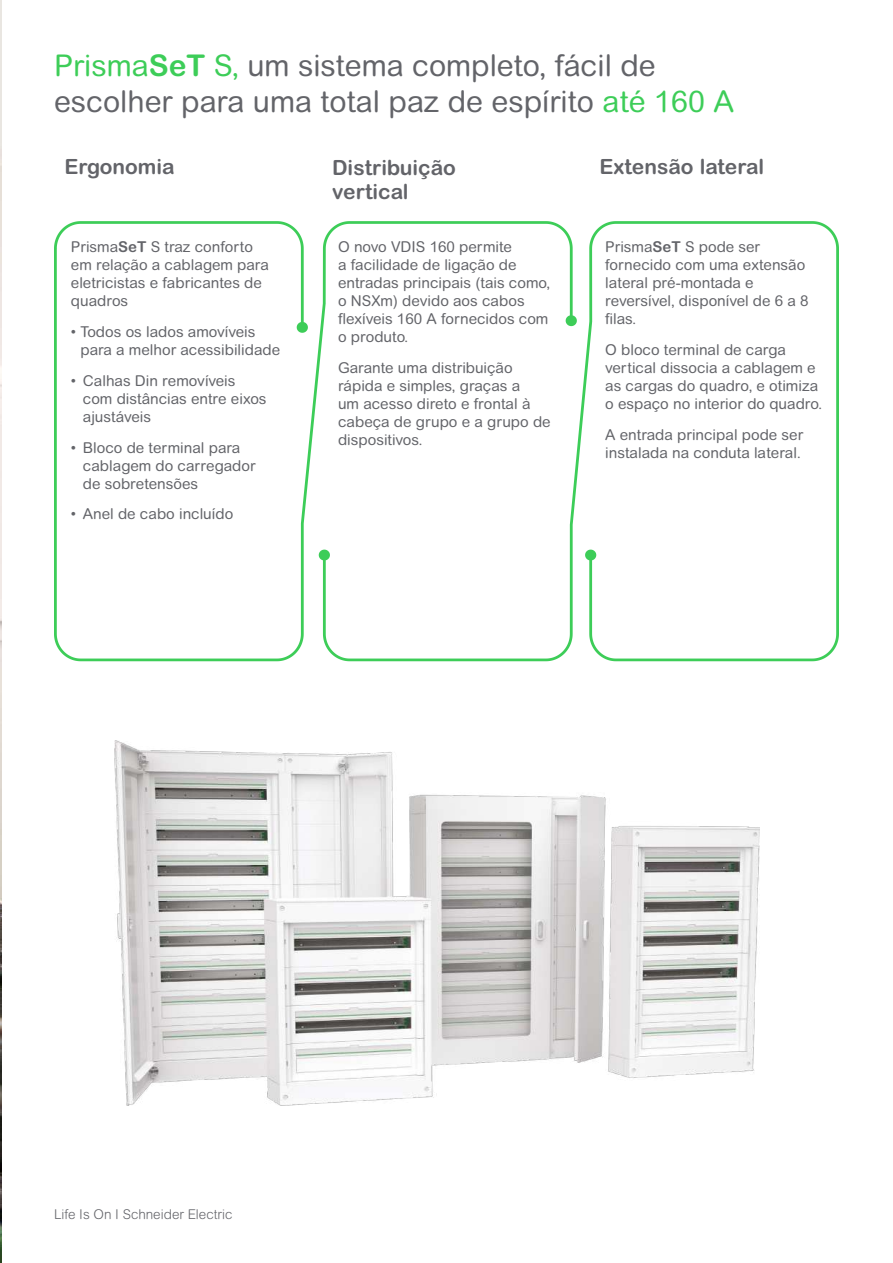
<style>
.page{position:relative;width:893px;height:1263px;background:#fff}
.page>*{position:absolute;margin:0;border:0;box-sizing:border-box;transform-origin:0 0}
.t1{font:30px/36px "Arial Rounded MT Pro";color:#636469}
.t2{font:700 21px/24px "Arial Rounded MT Pro";color:#636469}
.t3{font:15px/18px "Arial Rounded MT Pro";color:#636469}
.t4{font:300 13.5px "Arial Rounded MT Pro";color:#636469}
.s1{color:#3dcd58}
.s2{font-weight:700;color:#3dcd58}
.s3{font-weight:700}
</style>
<div class="page">
<img style="left:0;top:0;width:1px;height:1263px">
<img style="left:115px;top:740px;width:644px;height:366px">
<svg style="left:54px;top:221px;width:785px;height:440px"></svg>
<h1 class="t1" style="left:54px;top:49px;width:682px"><span class="s1">Prisma</span><span class="s2">SeT</span> <span class="s1">S,</span> um sistema completo, fácil de escolher para uma total paz de espírito <span class="s1">até 160 A</span></h1>
<h2 class="t2" style="left:65px;top:155px;width:112px">Ergonomia</h2>
<p class="t3" style="left:71px;top:238px;width:199px">Prisma<span class="s3">SeT</span> S traz conforto em relação a cablagem para eletricistas e fabricantes de quadros</p>
<p class="t3" style="left:80px;top:323px;width:201px;text-indent:-10px">• Todos os lados amovíveis para a melhor acessibilidade</p>
<p class="t3" style="left:83px;top:372px;width:185px;text-indent:-12px">• Calhas Din removíveis com distâncias entre eixos ajustáveis</p>
<p class="t3" style="left:83px;top:439px;width:174px;text-indent:-12px">• Bloco de terminal para cablagem do carregador de sobretensões</p>
<p class="t3" style="left:71px;top:505px;width:164px">• Anel de cabo incluído</p>
<h2 class="t2" style="left:332px;top:156px;width:125px">Distribuição vertical</h2>
<h2 class="t2" style="left:600px;top:155px;width:166px">Extensão lateral</h2>
<p class="t3" style="left:338px;top:238px;width:214px">O novo VDIS 160 permite<br>a facilidade de ligação de entradas principais (tais como, o NSXm) devido aos cabos flexíveis 160 A fornecidos com o produto.</p>
<p class="t3" style="left:338px;top:359px;width:214px">Garante uma distribuição rápida e simples, graças a<br>um acesso direto e frontal à cabeça de grupo e a grupo de dispositivos.</p>
<p class="t3" style="left:605px;top:238px;width:205px">Prisma<span class="s3">SeT</span> S pode ser fornecido com uma extensão lateral pré-montada e reversível, disponível de 6 a 8 filas.</p>
<p class="t3" style="left:605px;top:341px;width:218px">O bloco terminal de carga vertical dissocia a cablagem e as cargas do quadro, e otimiza o espaço no interior do quadro.</p>
<p class="t3" style="left:605px;top:426px;width:200px">A entrada principal pode ser instalada na conduta lateral.</p>
<p class="t4" style="left:54px;top:1206px;width:180px">Life Is On I Schneider Electric</p>
</div>
